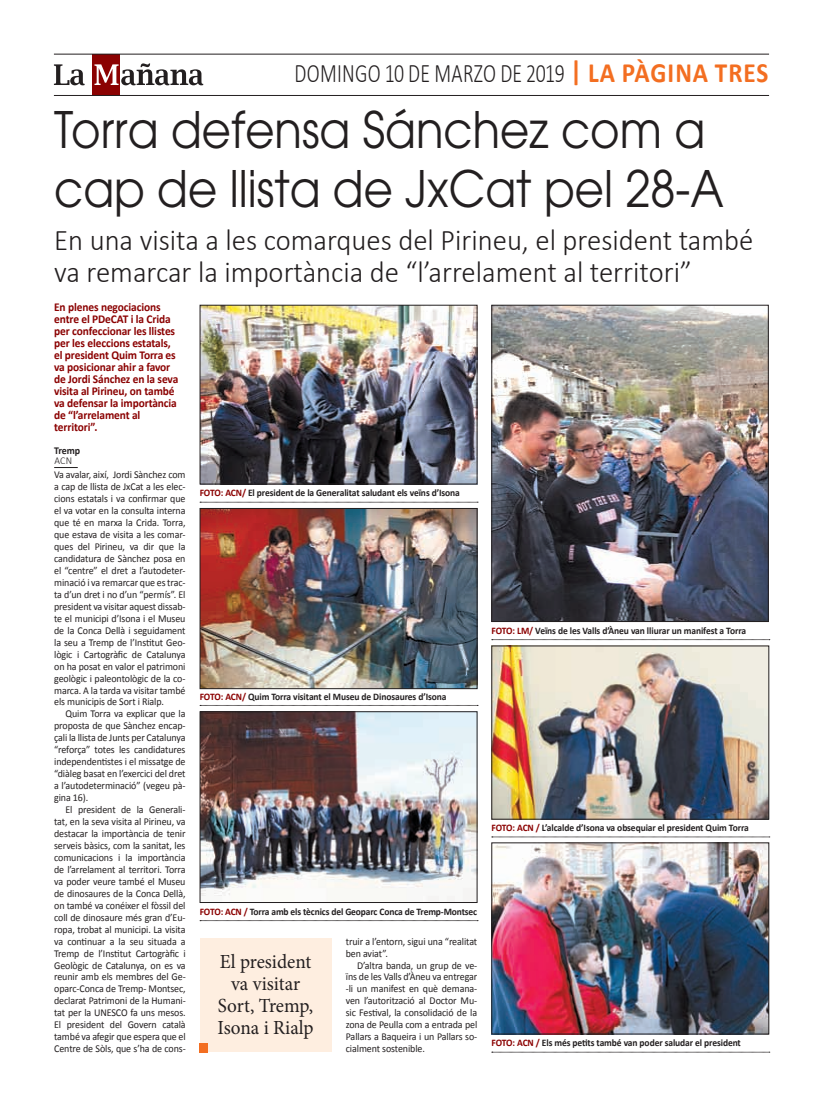
<style>
.page{position:relative;width:823px;height:1106px;background:#fff}
.page>*{position:absolute;margin:0;border:0;box-sizing:border-box;transform-origin:0 0}
.t1{font:50px/59px "Avant Garde";color:#231f20;scale:.9 1}
.t2{font:300 30px/32px "Calibri";color:#231f20;scale:.96 1}
.t3{font:300 26.8px "Calibri";letter-spacing:.015em;color:#231f20;scale:.74 1}
.t4{font:20px/22px "Minion Pro";color:#231f20;text-align:center;scale:.96 1}
.t5{font:700 12px/12px "Calibri";letter-spacing:-.01em;color:#8b0202;scale:.95 1}
.t6{font:10.5px "Calibri";letter-spacing:-.01em;color:#231f20;scale:.95 1}
.t7{font:700 10.5px/10px "Calibri";letter-spacing:-.015em;color:#231f20;scale:.95 1}
.t8{font:700 10px "Calibri";letter-spacing:-.01em;color:#231f20;scale:.95 1}
.s1{font-weight:700;font-size:28px;color:#f36e21}
.s2{font-weight:300}
.s3{color:#8b0202}
</style>
<div class="page">
<svg style="left:54px;top:467px;width:24px;height:1px"></svg>
<div style="left:200px;top:938px;width:131px;height:114px;background:#feeee0"></div>
<div style="left:200px;top:1043px;width:8px;height:9px;background:#f36e21"></div>
<img style="left:493px;top:307px;width:273px;height:313px">
<div style="left:491px;top:305px;width:277px;height:317px;border:1px solid #231f20"></div>
<div style="left:93px;top:54px;width:27px;height:41px;background:#8b0202"></div>
<svg style="left:94px;top:63px;width:109px;height:22px"></svg>
<svg style="left:54px;top:64px;width:31px;height:21px"></svg>
<hr style="left:54px;top:95px;width:714px;height:1px;background:#231f20">
<hr style="left:54px;top:54px;width:714px;height:1px;background:#231f20">
<svg style="left:491px;top:1051px;width:278px;height:1px"></svg>
<img style="left:493px;top:844px;width:273px;height:188px">
<div style="left:491px;top:842px;width:277px;height:192px;border:1px solid #231f20"></div>
<svg style="left:491px;top:836px;width:278px;height:1px"></svg>
<img style="left:493px;top:647px;width:273px;height:170px">
<div style="left:491px;top:645px;width:277px;height:174px;border:1px solid #231f20"></div>
<svg style="left:200px;top:502px;width:278px;height:1px"></svg>
<img style="left:202px;top:307px;width:273px;height:175px">
<div style="left:200px;top:305px;width:277px;height:179px;border:1px solid #231f20"></div>
<svg style="left:200px;top:705px;width:278px;height:1px"></svg>
<img style="left:202px;top:510px;width:273px;height:177px">
<div style="left:200px;top:508px;width:277px;height:181px;border:1px solid #231f20"></div>
<svg style="left:200px;top:920px;width:278px;height:1px"></svg>
<img style="left:202px;top:713px;width:273px;height:187px">
<div style="left:200px;top:711px;width:277px;height:191px;border:1px solid #231f20"></div>
<svg style="left:491px;top:639px;width:278px;height:1px"></svg>
<p class="t3" style="left:294px;top:57px;width:641px">DOMINGO 10 DE MARZO DE 2019 <span class="s1">| LA PÀGINA TRES</span></p>
<p class="t1" style="left:54px;top:100px;width:745px">Torra defensa Sánchez com a cap de llista de JxCat pel 28-A</p>
<p class="t2" style="left:54px;top:222px;width:729px">En una visita a les comarques del Pirineu, el president també va remarcar la importància de “l’arrelament al territori”</p>
<p class="t5" style="left:54px;top:301px;width:132px">En plenes negociacions entre el PDeCAT i la Crida per confeccionar les llistes per les eleccions estatals, el president Quim Torra es va posicionar ahir a favor de Jordi Sánchez en la seva visita al Pirineu, on també va defensar la importància de “l’arrelament al territori”.</p>
<p class="t7" style="left:54px;top:446px;width:29px">Tremp<br><span class="s2">ACN</span></p>
<p class="t6" style="left:54px;top:468px;width:140px">Va avalar, així, Jordi Sànchez com</p>
<p class="t6" style="left:54px;top:480px;width:140px">a cap de llista de JxCat a les elec-</p>
<p class="t6" style="left:54px;top:492px;width:140px">cions estatals i va confirmar que</p>
<p class="t6" style="left:54px;top:504px;width:140px">el va votar en la consulta interna</p>
<p class="t6" style="left:54px;top:516px;width:140px">que té en marxa la Crida. Torra,</p>
<p class="t6" style="left:54px;top:528px;width:140px">que estava de visita a les comar-</p>
<p class="t6" style="left:54px;top:540px;width:140px">ques del Pirineu, va dir que la</p>
<p class="t6" style="left:54px;top:552px;width:140px">candidatura de Sànchez posa en</p>
<p class="t6" style="left:54px;top:564px;width:140px">el “centre” el dret a l’autodeter-</p>
<p class="t6" style="left:54px;top:576px;width:140px">minació i va remarcar que es trac-</p>
<p class="t6" style="left:54px;top:587px;width:140px">ta d’un dret i no d’un “permís”. El</p>
<p class="t6" style="left:54px;top:599px;width:140px">president va visitar aquest dissab-</p>
<p class="t6" style="left:54px;top:611px;width:140px">te el municipi d’Isona i el Museu</p>
<p class="t6" style="left:54px;top:623px;width:140px">de la Conca Dellà i seguidament</p>
<p class="t6" style="left:54px;top:635px;width:140px">la seu a Tremp de l’Institut Geo-</p>
<p class="t6" style="left:54px;top:647px;width:140px">lògic i Cartogràfic de Catalunya</p>
<p class="t6" style="left:54px;top:659px;width:140px">on ha posat en valor el patrimoni</p>
<p class="t6" style="left:54px;top:671px;width:140px">geològic i paleontològic de la co-</p>
<p class="t6" style="left:54px;top:683px;width:140px">marca. A la tarda va visitar també</p>
<p class="t6" style="left:54px;top:695px;width:117px">els municipis de Sort i Rialp.</p>
<p class="t6" style="left:65px;top:707px;width:128px">Quim Torra va explicar que la</p>
<p class="t6" style="left:54px;top:719px;width:140px">proposta de que Sànchez encap-</p>
<p class="t6" style="left:54px;top:731px;width:140px">çali la llista de Junts per Catalunya</p>
<p class="t6" style="left:54px;top:743px;width:140px">“reforça” totes les candidatures</p>
<p class="t6" style="left:54px;top:755px;width:140px">independentistes i el missatge de</p>
<p class="t6" style="left:54px;top:767px;width:140px">“diàleg basat en l’exercici del dret</p>
<p class="t6" style="left:54px;top:779px;width:140px">a l’autodeterminació” (vegeu pà-</p>
<p class="t6" style="left:54px;top:791px;width:37px">gina 16).</p>
<p class="t6" style="left:65px;top:803px;width:128px">El president de la Generali-</p>
<p class="t6" style="left:54px;top:815px;width:140px">tat, en la seva visita al Pirineu, va</p>
<p class="t6" style="left:54px;top:827px;width:140px">destacar la importància de tenir</p>
<p class="t6" style="left:54px;top:838px;width:140px">serveis bàsics, com la sanitat, les</p>
<p class="t6" style="left:54px;top:850px;width:140px">comunicacions i la importància</p>
<p class="t6" style="left:54px;top:862px;width:140px">de l’arrelament al territori. Torra</p>
<p class="t6" style="left:54px;top:874px;width:140px">va poder veure també el Museu</p>
<p class="t6" style="left:54px;top:886px;width:140px">de dinosaures de la Conca Dellà,</p>
<p class="t6" style="left:54px;top:898px;width:140px">on també va conéixer el fòssil del</p>
<p class="t6" style="left:54px;top:910px;width:140px">coll de dinosaure més gran d’Eu-</p>
<p class="t6" style="left:54px;top:922px;width:140px">ropa, trobat al municipi. La visita</p>
<p class="t6" style="left:54px;top:934px;width:140px">va continuar a la seu situada a</p>
<p class="t6" style="left:54px;top:946px;width:140px">Tremp de l’Institut Cartogràfic i</p>
<p class="t6" style="left:54px;top:958px;width:140px">Geològic de Catalunya, on es va</p>
<p class="t6" style="left:54px;top:970px;width:140px">reunir amb els membres del Ge-</p>
<p class="t6" style="left:54px;top:982px;width:140px">oparc-Conca de Tremp- Montsec,</p>
<p class="t6" style="left:54px;top:994px;width:140px">declarat Patrimoni de la Humani-</p>
<p class="t6" style="left:54px;top:1006px;width:140px">tat per la UNESCO fa uns mesos.</p>
<p class="t6" style="left:54px;top:1018px;width:140px">El president del Govern català</p>
<p class="t6" style="left:54px;top:1030px;width:140px">també va afegir que espera que el</p>
<p class="t6" style="left:54px;top:1042px;width:140px">Centre de Sòls, que s’ha de cons-</p>
<p class="t8" style="left:200px;top:486px;width:275px"><span class="s3">FOTO: ACN/</span> El president de la Generalitat saludant els veïns d’Isona</p>
<p class="t8" style="left:491px;top:624px;width:269px"><span class="s3">FOTO: LM/</span> Veïns de les Valls d’Àneu van lliurar un manifest a Torra</p>
<p class="t8" style="left:200px;top:689px;width:261px"><span class="s3">FOTO: ACN/</span> Quim Torra visitant el Museu de Dinosaures d’Isona</p>
<p class="t8" style="left:491px;top:821px;width:272px"><span class="s3">FOTO: ACN /</span> L’alcalde d’Isona va obsequiar el president Quim Torra</p>
<p class="t8" style="left:200px;top:905px;width:293px"><span class="s3">FOTO: ACN /</span> Torra amb els tècnics del Geoparc Conca de Tremp-Montsec</p>
<p class="t6" style="left:345px;top:934px;width:140px">truir a l’entorn, sigui una “realitat</p>
<p class="t6" style="left:345px;top:946px;width:46px">ben aviat”.</p>
<p class="t6" style="left:357px;top:958px;width:128px">D’altra banda, un grup de ve-</p>
<p class="t6" style="left:345px;top:970px;width:140px">ïns de les Valls d’Àneu va entregar</p>
<p class="t6" style="left:345px;top:982px;width:140px">-li un manifest en què demana-</p>
<p class="t6" style="left:345px;top:994px;width:140px">ven l’autorització al Doctor Mu-</p>
<p class="t6" style="left:345px;top:1006px;width:140px">sic Festival, la consolidació de la</p>
<p class="t6" style="left:345px;top:1018px;width:140px">zona de Peulla com a entrada pel</p>
<p class="t6" style="left:345px;top:1030px;width:140px">Pallars a Baqueira i un Pallars so-</p>
<p class="t6" style="left:345px;top:1042px;width:85px">cialment sostenible.</p>
<p class="t4" style="left:217px;top:950px;width:101px">El president va visitar<br>Sort, Tremp,<br>Isona i Rialp</p>
<p class="t8" style="left:491px;top:1036px;width:264px"><span class="s3">FOTO: ACN /</span> Els més petits també van poder saludar el president</p>
</div>
